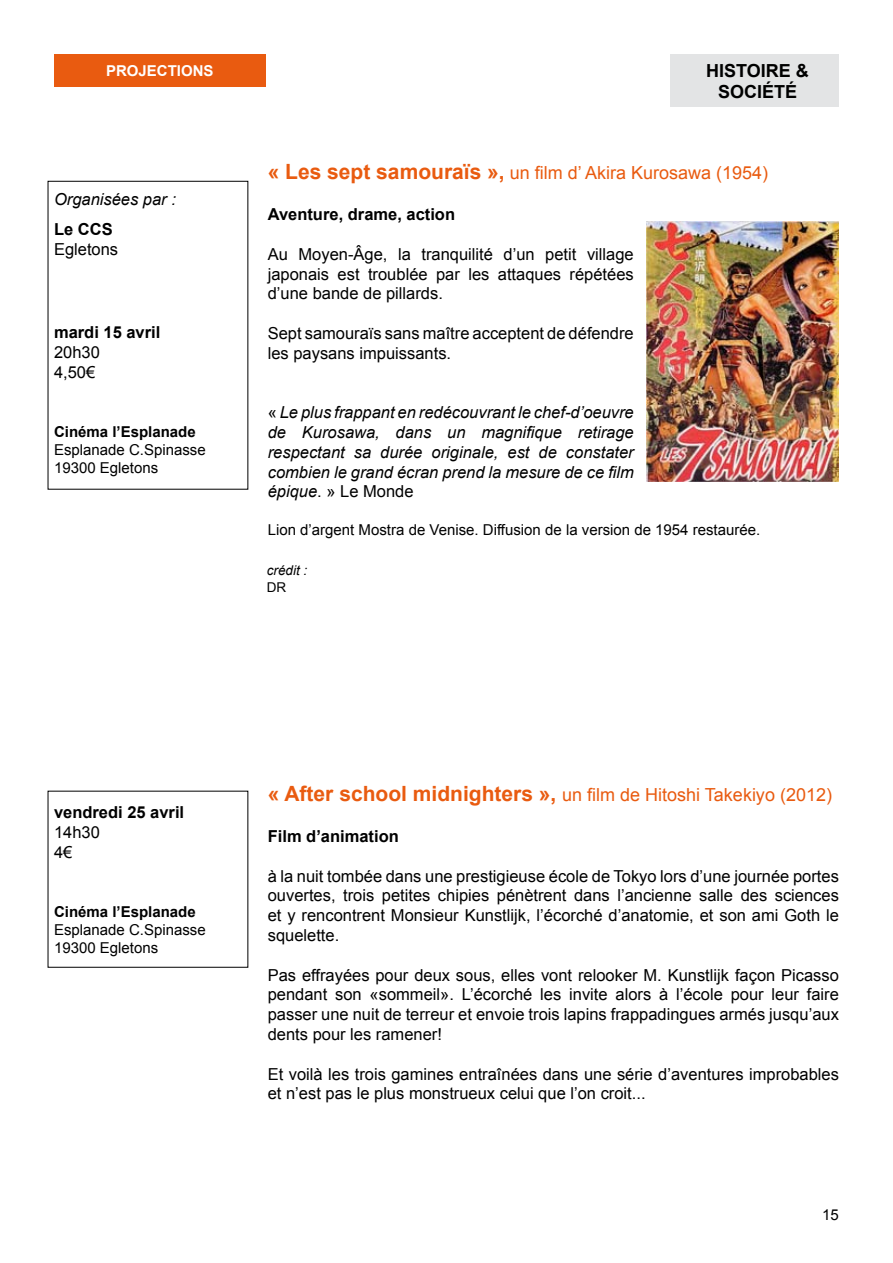
<style>
.page{position:relative;width:893px;height:1263px;background:#fff}
.page>*{position:absolute;margin:0;border:0;box-sizing:border-box;transform-origin:0 0}
.t1{font:18px "Arial";color:#e95b10}
.t2{font:700 18px/21.6px "Arial";color:#000;text-align:center}
.t3{font:16.5px/19.8px "Arial";color:#000}
.t4{font:italic 16.5px/19.8px "Arial";color:#000;text-align:justify}
.t5{font:700 16.5px "Arial";color:#000}
.t6{font:15px/18px "Arial";color:#000}
.t7{font:700 15px "Arial";color:#000}
.t8{font:700 15px "Arial";color:#fff}
.t9{font:italic 13.5px "Arial";color:#000}
.t10{font:13.5px "Arial";color:#000}
.s1{font-weight:700;font-size:21px}
.s2{font-style:normal}
</style>
<div class="page">
<div style="left:54px;top:54px;width:212px;height:32px;background:#e95b10"></div>
<div style="left:670px;top:54px;width:169px;height:53px;background:#e3e4e5"></div>
<img style="left:646px;top:221px;width:193px;height:261px">
<p class="t8" style="left:106px;top:61px;width:109px">PROJECTIONS</p>
<p class="t4" style="left:54px;top:189px;width:123px">Organisées par :</p>
<p class="t5" style="left:54px;top:219px;width:60px">Le CCS</p>
<p class="t3" style="left:54px;top:240px;width:66px">Egletons</p>
<p class="t5" style="left:54px;top:321px;width:108px">mardi 15 avril</p>
<p class="t3" style="left:54px;top:342px;width:47px">20h30<br>4,50€</p>
<p class="t7" style="left:54px;top:422px;width:143px">Cinéma l’Esplanade</p>
<p class="t6" style="left:54px;top:441px;width:153px">Esplanade C.Spinasse<br>19300 Egletons</p>
<p class="t2" style="left:706px;top:60px;width:104px">HISTOIRE &amp;<br>SOCIÉTÉ</p>
<p class="t1" style="left:268px;top:161px;width:502px"><span class="s1">« Les sept samouraïs »,</span> un film d’ Akira Kurosawa (1954)</p>
<p class="t5" style="left:268px;top:203px;width:189px">Aventure, drame, action</p>
<p class="t3" style="left:268px;top:244px;width:368px;text-align:justify">Au Moyen-Âge, la tranquilité d’un petit village japonais est troublée par les attaques répétées d’une bande de pillards.</p>
<p class="t3" style="left:268px;top:323px;width:368px">Sept samouraïs sans maître acceptent de défendre les paysans impuissants.</p>
<p class="t4" style="left:268px;top:403px;width:368px"><span class="s2">«</span> Le plus frappant en redécouvrant le chef-d’oeuvre de Kurosawa, dans un magnifique retirage respectant sa durée originale, est de constater combien le grand écran prend la mesure de ce film épique<span class="s2">. » Le Monde</span></p>
<p class="t6" style="left:268px;top:521px;width:494px">Lion d’argent Mostra de Venise. Diffusion de la version de 1954 restaurée.</p>
<p class="t9" style="left:267px;top:562px;width:42px">crédit :</p>
<p class="t10" style="left:267px;top:578px;width:21px">DR</p>
<p class="t5" style="left:54px;top:801px;width:132px">vendredi 25 avril</p>
<p class="t3" style="left:54px;top:822px;width:47px">14h30<br>4€</p>
<p class="t7" style="left:54px;top:902px;width:143px">Cinéma l’Esplanade</p>
<p class="t6" style="left:54px;top:921px;width:153px">Esplanade C.Spinasse<br>19300 Egletons</p>
<p class="t1" style="left:268px;top:782px;width:566px"><span class="s1">« After school midnighters »,</span> un film de Hitoshi Takekiyo (2012)</p>
<p class="t5" style="left:268px;top:825px;width:133px">Film d’animation</p>
<p class="t3" style="left:268px;top:866px;width:573px;text-align:justify">à la nuit tombée dans une prestigieuse école de Tokyo lors d’une journée portes ouvertes, trois petites chipies pénètrent dans l’ancienne salle des sciences et y rencontrent Monsieur Kunstlijk, l’écorché d’anatomie, et son ami Goth le squelette.</p>
<p class="t3" style="left:268px;top:965px;width:573px;text-align:justify">Pas effrayées pour deux sous, elles vont relooker M. Kunstlijk façon Picasso pendant son «sommeil». L’écorché les invite alors à l’école pour leur faire passer une nuit de terreur et envoie trois lapins frappadingues armés jusqu’aux dents pour les ramener!</p>
<p class="t3" style="left:268px;top:1064px;width:573px">Et voilà les trois gamines entraînées dans une série d’aventures improbables et n’est pas le plus monstrueux celui que l’on croit...</p>
<p class="t6" style="left:822px;top:1206px;width:18px">15</p>
</div>
